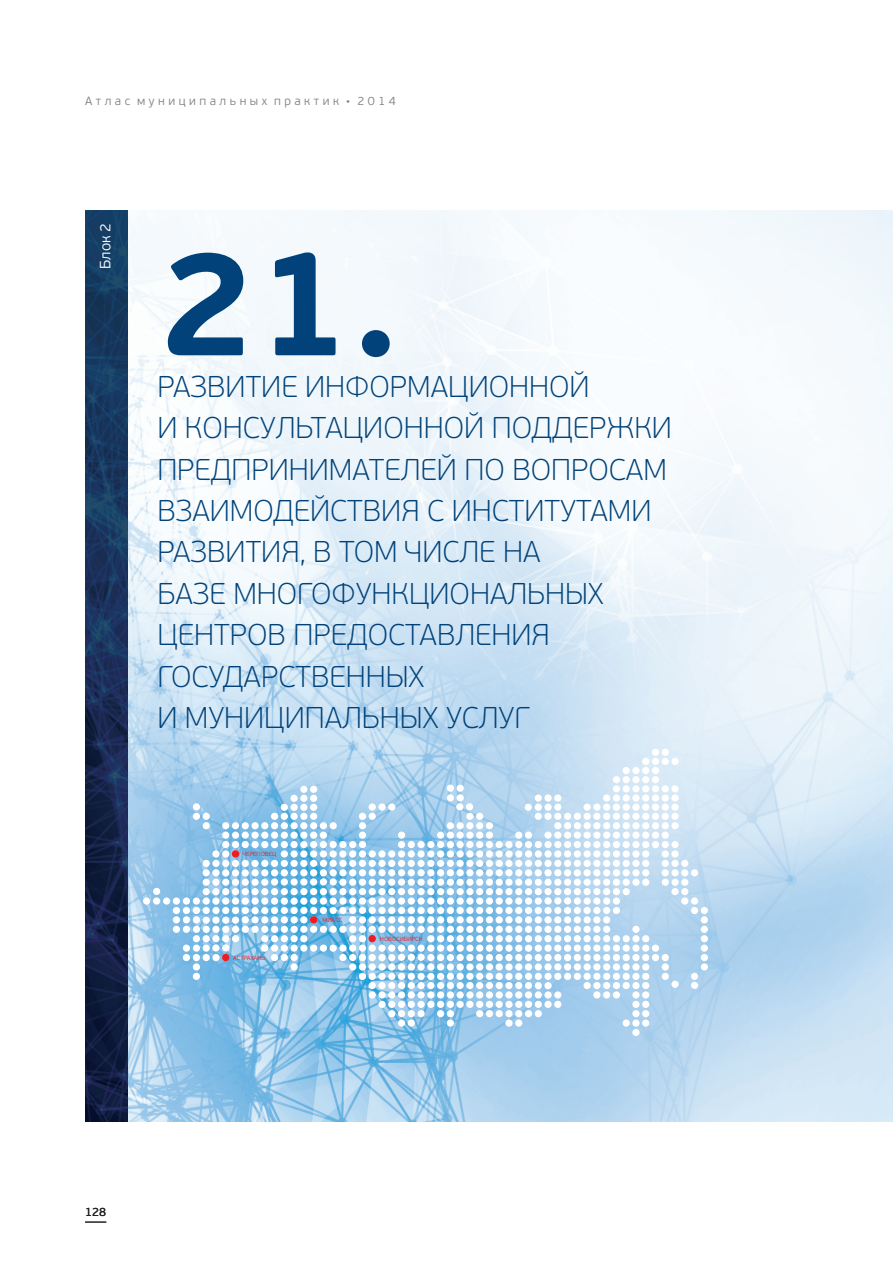
<style>
.page{position:relative;width:893px;height:1263px;background:#fff}
.page>*{position:absolute;margin:0;border:0;box-sizing:border-box;transform-origin:0 0}
.t1{font:700 150px "PF Beau Sans Pro";color:#004279}
.Title_1{font:100 30px/41.4px "PF Beau Sans Pro";color:#004279}
.Rubrika{font:300 15px "PF Beau Sans Pro";color:#fff}
.t2{font:300 12px "PF Beau Sans Pro";color:#808285}
.t3{font:12px "PF Beau Sans Pro";color:#231f20}
._5pt{font:300 6px "PF Beau Sans Pro";color:#ee1d23}
</style>
<div class="page">
<svg style="left:85px;top:1222px;width:21px;height:1px"></svg>
<img style="left:128px;top:210px;width:765px;height:911px">
<img style="left:85px;top:210px;width:43px;height:911px">
<svg style="left:153px;top:749px;width:555px;height:287px"></svg>
<svg style="left:330px;top:907px;width:56px;height:7px"></svg>
<div style="left:349px;top:916px;width:7px;height:7px;background:#fff;border-radius:50%"></div>
<div style="left:251px;top:860px;width:8px;height:7px;background:#fff;border-radius:50%"></div>
<svg style="left:203px;top:916px;width:36px;height:8px"></svg>
<svg style="left:173px;top:897px;width:56px;height:8px"></svg>
<div style="left:163px;top:897px;width:7px;height:8px;background:#fff;border-radius:50%"></div>
<svg style="left:143px;top:897px;width:17px;height:8px"></svg>
<div style="left:222px;top:869px;width:7px;height:7px;background:#fff;border-radius:50%"></div>
<svg style="left:232px;top:869px;width:17px;height:7px"></svg>
<svg style="left:251px;top:897px;width:56px;height:26px"></svg>
<div style="left:398px;top:841px;width:7px;height:7px;background:#fff;border-radius:50%"></div>
<svg style="left:398px;top:954px;width:27px;height:7px"></svg>
<svg style="left:388px;top:991px;width:46px;height:7px"></svg>
<svg style="left:447px;top:973px;width:36px;height:7px"></svg>
<svg style="left:515px;top:945px;width:27px;height:7px"></svg>
<svg style="left:535px;top:982px;width:17px;height:7px"></svg>
<svg style="left:544px;top:897px;width:27px;height:7px"></svg>
<svg style="left:583px;top:860px;width:27px;height:7px"></svg>
<svg style="left:603px;top:973px;width:37px;height:7px"></svg>
<div style="left:232px;top:860px;width:7px;height:7px;background:#fff;border-radius:50%"></div>
<div style="left:242px;top:860px;width:7px;height:7px;background:#fff;border-radius:50%"></div>
<svg style="left:271px;top:878px;width:66px;height:7px"></svg>
<svg style="left:212px;top:944px;width:17px;height:7px"></svg>
<div style="left:310px;top:916px;width:7px;height:8px;background:#ee1d23;border-radius:50%"></div>
<div style="left:232px;top:850px;width:7px;height:8px;background:#ee1d23;border-radius:50%"></div>
<div style="left:368px;top:935px;width:8px;height:7px;background:#ee1d23;border-radius:50%"></div>
<div style="left:222px;top:954px;width:7px;height:7px;background:#ee1d23;border-radius:50%"></div>
<p class="t2" style="left:85px;top:94px;width:312px">А т л а с м у н и ц и п а л ь н ы х п р а к т и к • 2014</p>
<p class="Rubrika" style="left:97px;top:269px;width:47px;rotate:-90deg">Блок 2</p>
<p class="t1" style="left:157px;top:212px;width:242px">21.</p>
<p class="Title_1" style="left:157px;top:366px;width:434px">РАЗВИТИЕ ИНФОРМАЦИОННОЙ</p>
<p class="Title_1" style="left:157px;top:407px;width:516px">И КОНСУЛЬТАЦИОННОЙ ПОДДЕРЖКИ<br>ПРЕДПРИНИМАТЕЛЕЙ ПО ВОПРОСАМ<br>ВЗАИМОДЕЙСТВИЯ С ИНСТИТУТАМИ<br>РАЗВИТИЯ, В ТОМ ЧИСЛЕ НА<br>БАЗЕ МНОГОФУНКЦИОНАЛЬНЫХ<br>ЦЕНТРОВ ПРЕДОСТАВЛЕНИЯ<br>ГОСУДАРСТВЕННЫХ<br>И МУНИЦИПАЛЬНЫХ УСЛУГ</p>
<p class="_5pt" style="left:243px;top:851px;width:35px">ЧЕРЕПОВЕЦ</p>
<p class="_5pt" style="left:233px;top:954px;width:33px">АСТРАХАНЬ</p>
<p class="_5pt" style="left:323px;top:916px;width:21px">МИАСС</p>
<p class="_5pt" style="left:380px;top:935px;width:44px">НОВОСИБИРСК</p>
<p class="t3" style="left:85px;top:1205px;width:23px">128</p>
</div>
